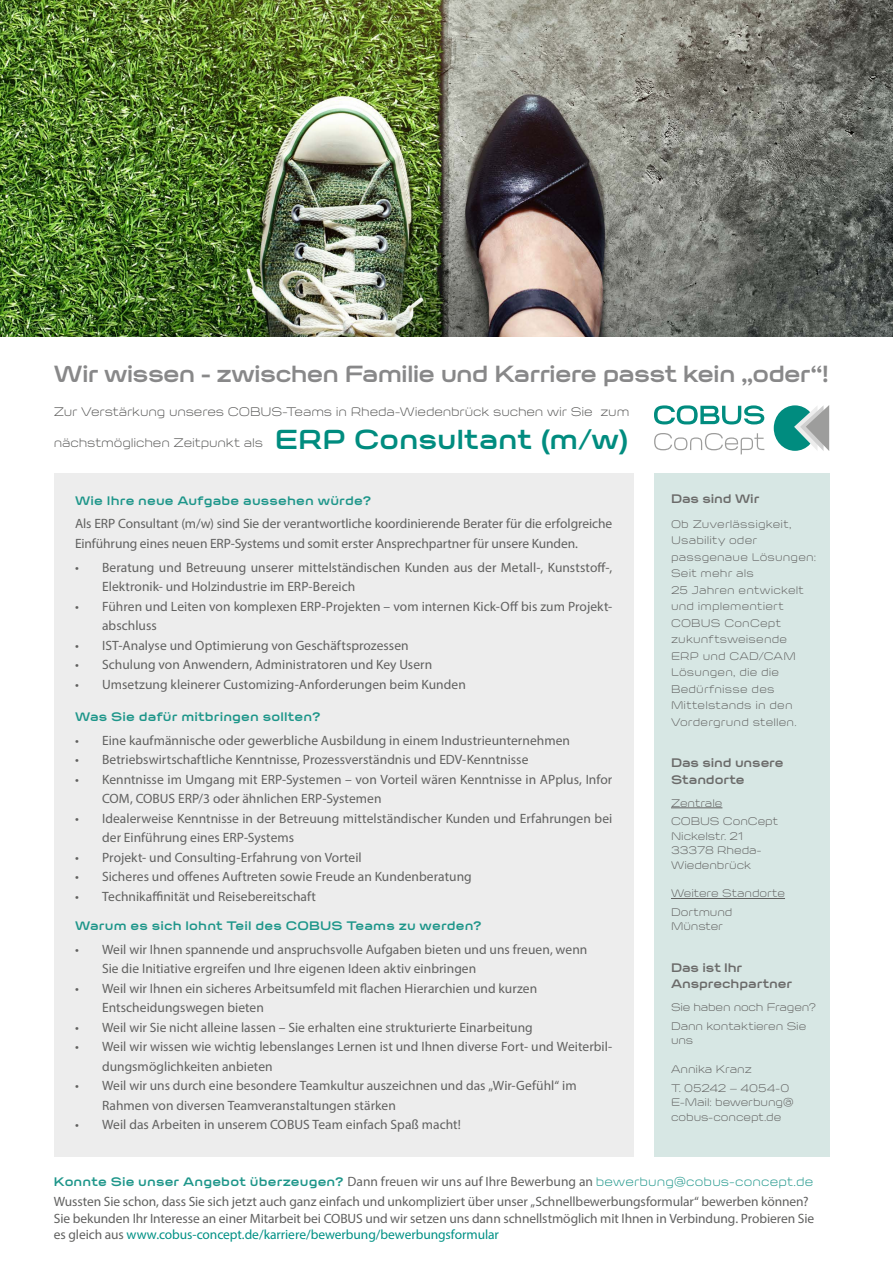
<style>
.page{position:relative;width:893px;height:1263px;background:#fff}
.page>*{position:absolute;margin:0;border:0;box-sizing:border-box;transform-origin:0 0}
.t1{font:700 30px "Innervers Gothic";letter-spacing:-.005em;color:#008c7f}
.t2{font:700 25.5px "Innervers Gothic";letter-spacing:-.035em;color:#888889}
.t3{font:13.5px/19.5px "Myriad Pro";color:#616160}
.t4{font:700 13.5px "Innervers Gothic";letter-spacing:.01em;color:#1e968a}
.t5{font:300 13.5px "Innervers Gothic";letter-spacing:-.01em;color:#575756}
.t6{font:700 13.5px/16.5px "Innervers Gothic";letter-spacing:-.01em;color:#6b6b6a}
.t7{font:300 12px/16.5px "Innervers Gothic";letter-spacing:.005em;color:#616160}
.t8{font:300 12px/18.6px "Innervers Gothic";letter-spacing:-.015em;color:#616160}
.s1{font-family:"Innervers Gothic";font-weight:700;color:#1e968a}
.s2{font-family:"Innervers Gothic";font-weight:300;color:#1e968a}
.s3{color:#009185}
</style>
<div class="page">
<div style="left:54px;top:473px;width:580px;height:684px;background:#ededed"></div>
<img style="left:0;top:0;width:893px;height:336px">
<svg style="left:654px;top:405px;width:110px;height:19px"></svg>
<svg style="left:654px;top:433px;width:110px;height:21px"></svg>
<div style="left:774px;top:405px;width:42px;height:46px;background:#008c7f;border-radius:50%"></div>
<svg style="left:794px;top:405px;width:35px;height:46px"></svg>
<div style="left:654px;top:473px;width:175px;height:684px;background:#d7e7e4"></div>
<hr style="left:671px;top:807px;width:51px;height:1px;background:#616160">
<hr style="left:671px;top:898px;width:114px;height:1px;background:#616160">
<h2 class="t2" style="left:54px;top:357px;width:777px">Wir wissen - zwischen Familie und Karriere passt kein „oder“!</h2>
<p class="t5" style="left:54px;top:402px;width:577px">Zur Verstärkung unseres COBUS-Teams in Rheda-Wiedenbrück suchen wir Sie zum</p>
<p class="t5" style="left:54px;top:434px;width:211px">nächstmöglichen Zeitpunkt als</p>
<h1 class="t1" style="left:275px;top:419px;width:355px">ERP Consultant (m/w)</h1>
<p class="t4" style="left:75px;top:491px;width:298px">Wie Ihre neue Aufgabe aussehen würde?</p>
<p class="t3" style="left:75px;top:514px;width:539px">Als ERP Consultant (m/w) sind Sie der verantwortliche koordinierende Berater für die erfolgreiche<br>Einführung eines neuen ERP-Systems und somit erster Ansprechpartner für unsere Kunden.</p>
<p class="t3" style="left:102px;top:557px;width:512px;text-indent:-27px">• Beratung und Betreuung unserer mittelständischen Kunden aus der Metall-, Kunststoff-,<br>Elektronik- und Holzindustrie im ERP-Bereich</p>
<p class="t3" style="left:102px;top:596px;width:512px;text-indent:-27px">• Führen und Leiten von komplexen ERP-Projekten – vom internen Kick-Off bis zum Projekt&shy;abschluss</p>
<p class="t3" style="left:75px;top:635px;width:335px">• IST-Analyse und Optimierung von Geschäftsprozessen</p>
<p class="t3" style="left:75px;top:655px;width:359px">• Schulung von Anwendern, Administratoren und Key Usern</p>
<p class="t3" style="left:75px;top:674px;width:392px">• Umsetzung kleinerer Customizing-Anforderungen beim Kunden</p>
<p class="t4" style="left:75px;top:708px;width:247px">Was Sie dafür mitbringen sollten?</p>
<p class="t3" style="left:75px;top:730px;width:496px">• Eine kaufmännische oder gewerbliche Ausbildung in einem Industrieunternehmen</p>
<p class="t3" style="left:75px;top:750px;width:455px">• Betriebswirtschaftliche Kenntnisse, Prozessverständnis und EDV-Kenntnisse</p>
<p class="t3" style="left:102px;top:769px;width:512px;text-indent:-27px">• Kenntnisse im Umgang mit ERP-Systemen – von Vorteil wären Kenntnisse in APplus, Infor<br>COM, COBUS ERP/3 oder ähnlichen ERP-Systemen</p>
<p class="t3" style="left:102px;top:808px;width:512px;text-indent:-27px">• Idealerweise Kenntnisse in der Betreuung mittelständischer Kunden und Erfahrungen bei der Einführung eines ERP-Systems</p>
<p class="t3" style="left:75px;top:847px;width:288px">• Projekt- und Consulting-Erfahrung von Vorteil</p>
<p class="t3" style="left:75px;top:867px;width:398px">• Sicheres und offenes Auftreten sowie Freude an Kundenberatung</p>
<p class="t3" style="left:75px;top:886px;width:242px">• Technikaffinität und Reisebereitschaft</p>
<p class="t4" style="left:75px;top:917px;width:408px">Warum es sich lohnt Teil des COBUS Teams zu werden?</p>
<p class="t3" style="left:102px;top:939px;width:487px;text-indent:-27px">• Weil wir Ihnen spannende und anspruchsvolle Aufgaben bieten und uns freuen, wenn<br>Sie die Initiative ergreifen und Ihre eigenen Ideen aktiv einbringen</p>
<p class="t3" style="left:102px;top:978px;width:437px;text-indent:-27px">• Weil wir Ihnen ein sicheres Arbeitsumfeld mit flachen Hierarchien und kurzen<br>Entscheidungswegen bieten</p>
<p class="t3" style="left:75px;top:1017px;width:459px">• Weil wir Sie nicht alleine lassen – Sie erhalten eine strukturierte Einarbeitung</p>
<p class="t3" style="left:102px;top:1037px;width:512px;text-indent:-27px">• Weil wir wissen wie wichtig lebenslanges Lernen ist und Ihnen diverse Fort- und Weiterbil&shy;dungsmöglichkeiten anbieten</p>
<p class="t3" style="left:102px;top:1076px;width:476px;text-indent:-27px">• Weil wir uns durch eine besondere Teamkultur auszeichnen und das „Wir-Gefühl“ im<br>Rahmen von diversen Teamveranstaltungen stärken</p>
<p class="t3" style="left:75px;top:1114px;width:387px">• Weil das Arbeiten in unserem COBUS Team einfach Spaß macht!</p>
<p class="t6" style="left:671px;top:489px;width:90px">Das sind Wir</p>
<p class="t7" style="left:671px;top:515px;width:147px">Ob Zuverlässigkeit,<br>Usability oder passgenaue Lösungen:<br>Seit mehr als<br>25 Jahren entwickelt und implementiert<br>COBUS ConCept zukunftsweisende<br>ERP und CAD/CAM<br>Lösungen, die die<br>Bedürfnisse des<br>Mittelstands in den<br>Vordergrund stellen.</p>
<p class="t6" style="left:671px;top:754px;width:114px">Das sind unsere<br>Standorte</p>
<p class="t7" style="left:671px;top:793px;width:109px;line-height:18.6px">Zentrale<br>COBUS ConCept</p>
<p class="t7" style="left:671px;top:828px;width:92px;line-height:14.4px">Nickelstr. 21<br>33378 Rheda-<br>Wiedenbrück</p>
<p class="t7" style="left:671px;top:883px;width:116px;line-height:18.6px">Weitere Standorte<br>Dortmund</p>
<p class="t7" style="left:671px;top:917px;width:53px">Münster</p>
<p class="t6" style="left:671px;top:958px;width:123px">Das ist Ihr<br>Ansprechpartner</p>
<p class="t8" style="left:671px;top:997px;width:147px">Sie haben noch Fragen?<br>Dann kontaktieren Sie</p>
<p class="t7" style="left:671px;top:1031px;width:24px">uns</p>
<p class="t7" style="left:671px;top:1059px;width:120px;line-height:18.6px">Annika Kranz<br>T. 05242 – 4054-0</p>
<p class="t7" style="left:671px;top:1094px;width:124px;line-height:14.4px">E-Mail: bewerbung@ cobus-concept.de</p>
<p class="t3" style="left:54px;top:1171px;width:761px;line-height:20.4px"><span class="s1">Konnte Sie unser Angebot überzeugen?</span> Dann freuen wir uns auf Ihre Bewerbung an <span class="s2">bewerbung@cobus-concept.de<br></span>Wussten Sie schon, dass Sie sich jetzt auch ganz einfach und unkompliziert über unser „Schnellbewerbungsformular“ bewerben können?</p>
<p class="t3" style="left:54px;top:1210px;width:762px;line-height:16.2px">Sie bekunden Ihr Interesse an einer Mitarbeit bei COBUS und wir setzen uns dann schnellstmöglich mit Ihnen in Verbindung. Probieren Sie es gleich aus <span class="s3">www.cobus-concept.de/karriere/bewerbung/bewerbungsformular</span></p>
</div>
